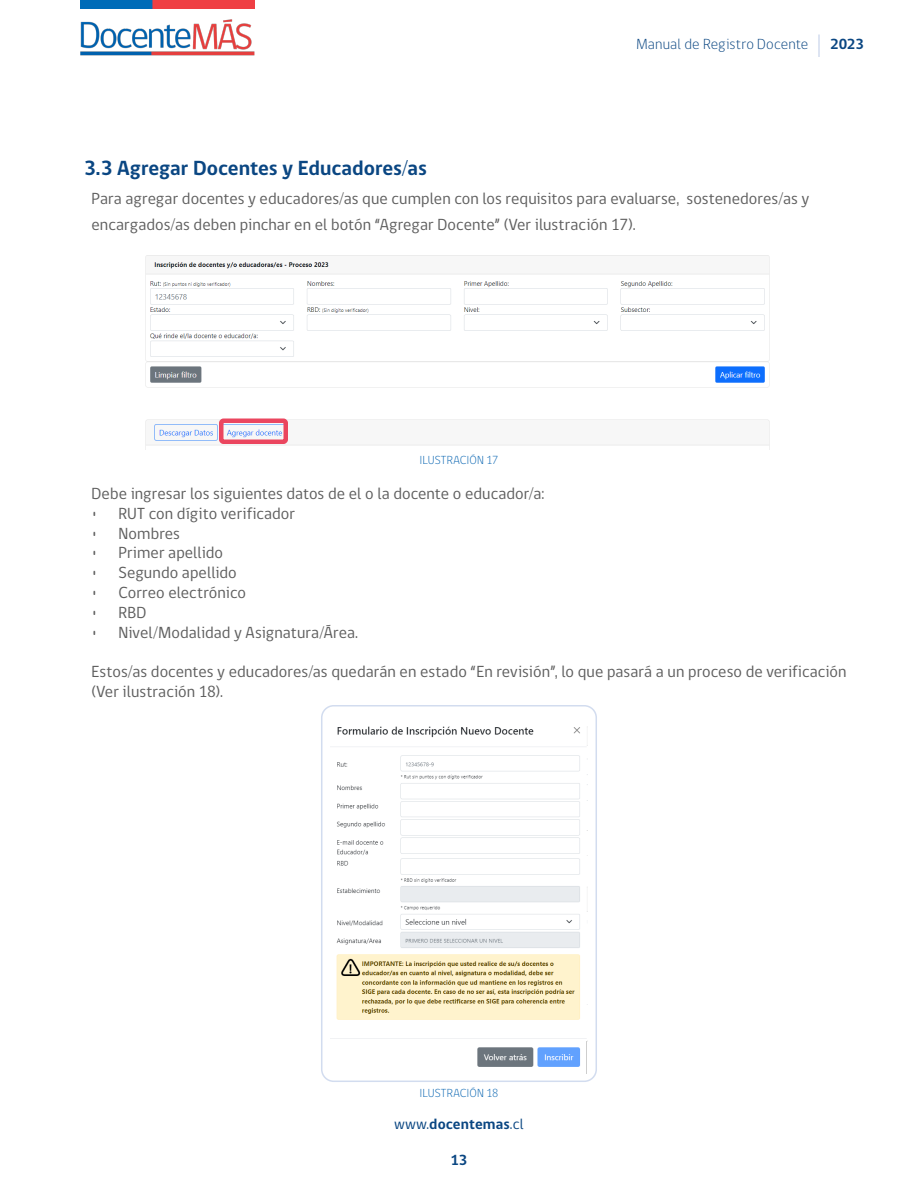
<style>
.page{position:relative;width:918px;height:1188px;background:#fff}
.page>*{position:absolute;margin:0;border:0;box-sizing:border-box;transform-origin:0 0}
.CUERPO{font:700 21px "gob CL";letter-spacing:-.005em;color:#0a4682}
.CUERPO-2{font:16.5px/25.2px "gob CL";letter-spacing:.005em;color:#5e5e5e}
.t1{font:700 15px "gob CL";letter-spacing:.005em;color:#0a4682}
.t2{font:300 15px "gob CL";letter-spacing:.01em;color:#0a4682}
.t3{font:300 12px "gob CL";color:#0f69b4}
.s1{font-weight:400}
</style>
<div class="page">
<hr style="left:818px;top:34px;width:2px;height:23px;background:#d2dcef">
<img style="left:81px;top:0;width:174px;height:9px">
<img style="left:81px;top:19px;width:174px;height:37px">
<img style="left:145px;top:255px;width:625px;height:194px">
<div style="left:219px;top:418px;width:69px;height:26px;border:4px solid #eb465f;border-radius:2px"></div>
<img style="left:331px;top:726px;width:256px;height:348px">
<div style="left:321px;top:705px;width:276px;height:377px;border:2px solid #d2dcef;border-radius:12px"></div>
<p class="t2" style="left:636px;top:34px;width:174px">Manual de Registro Docente</p>
<p class="t1" style="left:830px;top:33px;width:35px">2023</p>
<p class="CUERPO" style="left:84px;top:153px;width:345px">3.3 Agregar Docentes y Educadores/as</p>
<p class="CUERPO-2" style="left:92px;top:187px;width:719px">Para agregar docentes y educadores/as que cumplen con los requisitos para evaluarse, sostenedores/as y encargados/as deben pinchar en el botón “Agregar Docente” (Ver ilustración 17).</p>
<p class="t3" style="left:419px;top:452px;width:81px">ILUSTRACIÓN 17</p>
<p class="CUERPO-2" style="left:92px;top:481px;width:455px">Debe ingresar los siguientes datos de el o la docente o educador/a:</p>
<p class="CUERPO-2" style="left:92px;top:501px;width:205px">• RUT con dígito verificador</p>
<p class="CUERPO-2" style="left:92px;top:521px;width:90px">• Nombres</p>
<p class="CUERPO-2" style="left:92px;top:541px;width:133px">• Primer apellido</p>
<p class="CUERPO-2" style="left:92px;top:560px;width:147px">• Segundo apellido</p>
<p class="CUERPO-2" style="left:92px;top:580px;width:156px">• Correo electrónico</p>
<p class="CUERPO-2" style="left:92px;top:600px;width:57px">• RBD</p>
<p class="CUERPO-2" style="left:92px;top:620px;width:268px">• Nivel/Modalidad y Asignatura/Área.</p>
<p class="CUERPO-2" style="left:92px;top:662px;width:757px;line-height:19.8px">Estos/as docentes y educadores/as quedarán en estado “En revisión”, lo que pasará a un proceso de verificación (Ver ilustración 18).</p>
<p class="t3" style="left:419px;top:1085px;width:81px">ILUSTRACIÓN 18</p>
<p class="t1" style="left:394px;top:1113px;width:131px"><span class="s1">www.</span>docentemas<span class="s1">.cl</span></p>
<p class="t1" style="left:450px;top:1149px;width:18px">13</p>
</div>
